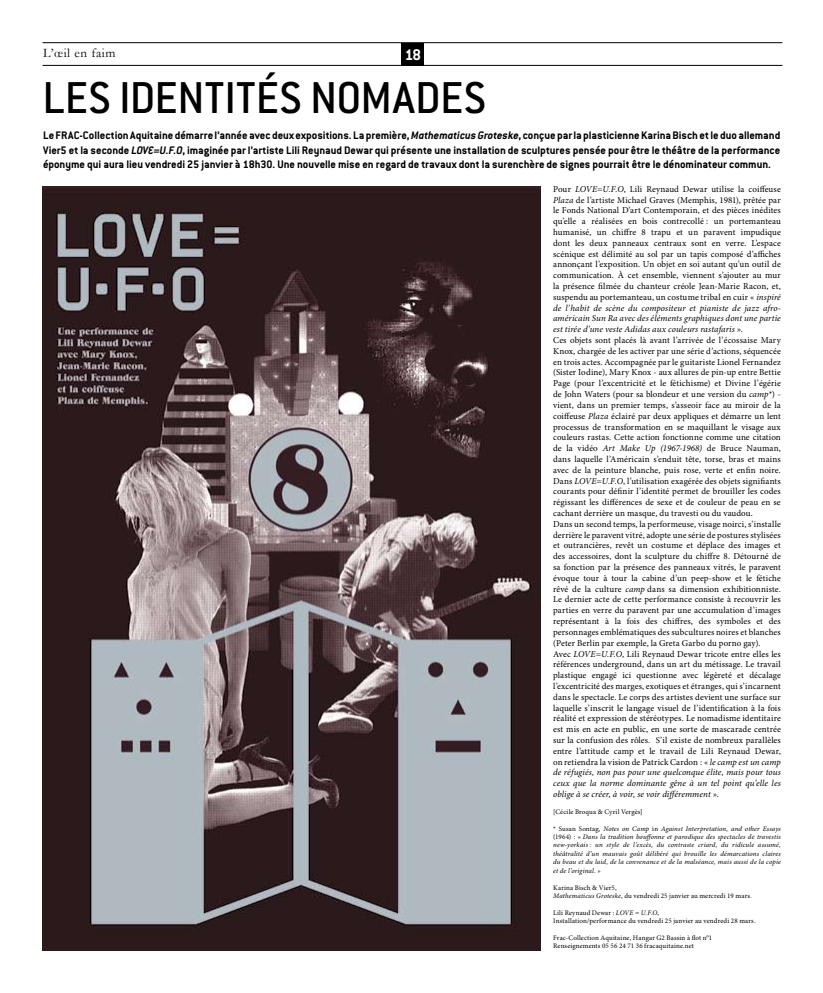
<style>
.page{position:relative;width:823px;height:993px;background:#fff}
.page>*{position:absolute;margin:0;border:0;box-sizing:border-box;transform-origin:0 0}
.t1{font:500 49px "Conduit ITC";color:#000}
.t2{font:700 17px "Conduit ITC";color:#fff}
.t3{font:13px "Garamond";letter-spacing:.04em;color:#000}
.t4{font:700 12px/14.4px "Conduit ITC";letter-spacing:-.005em;color:#000;text-align:justify}
.t5{font:9px/10.8px "Minion Pro";color:#000}
.t6{font:italic 7px/8.4px "Minion Pro";letter-spacing:.02em;color:#000;text-align:justify}
.t7{font:7px/8.4px "Minion Pro";letter-spacing:.015em;color:#000}
.s1{font-style:italic}
.s2{font-style:normal}
</style>
<div class="page">
<hr style="left:43px;top:42px;width:739px;height:1px;background:#000">
<hr style="left:43px;top:65px;width:739px;height:1px;background:#000">
<div style="left:401px;top:43px;width:23px;height:22px;background:#000"></div>
<img style="left:43px;top:186px;width:497px;height:763px">
<h3 class="t3" style="left:43px;top:45px;width:74px">L’œil en faim</h3>
<h2 class="t2" style="left:404px;top:44px;width:18px">18</h2>
<h1 class="t1" style="left:42px;top:71px;width:444px">LES IDENTITÉS NOMADES</h1>
<p class="t4" style="left:43px;top:128px;width:738px">Le FRAC-Collection Aquitaine démarre l’année avec deux expositions. La première, <span class="s1">Mathematicus Groteske</span>, conçue par la plasticienne Karina Bisch et le duo allemand Vier5 et la seconde <span class="s1">LOVE=U.F.O</span>, imaginée par l’artiste Lili Reynaud Dewar qui présente une installation de sculptures pensée pour être le théâtre de la performance éponyme qui aura lieu vendredi 25 janvier à 18h30. Une nouvelle mise en regard de travaux dont la surenchère de signes pourrait être le dénominateur commun.</p>
<p class="t5" style="left:553px;top:183px;width:229px">Pour <span class="s1">LOVE=U.F.O</span>, Lili Reynaud Dewar utilise la coiffeuse <span class="s1">Plaza</span> de l’artiste Michael Graves (Memphis, 1981), prêtée par le Fonds National D’art Contemporain, et des pièces inédites qu’elle a réalisées en bois contrecollé : un portemanteau humanisé, un chiffre 8 trapu et un paravent impudique dont les deux panneaux centraux sont en verre. L’espace scénique est délimité au sol par un tapis composé d’affiches annonçant l’exposition. Un objet en soi autant qu’un outil de communication. À cet ensemble, viennent s’ajouter au mur la présence filmée du chanteur créole Jean-Marie Racon, et, suspendu au portemanteau, un costume tribal en cuir « <span class="s1">inspiré de l’habit de scène du compositeur et pianiste de jazz afro&shy;américain Sun Ra avec des éléments graphiques dont une partie est tirée d’une veste Adidas aux couleurs rastafaris</span> ».<br>Ces objets sont placés là avant l’arrivée de l’écossaise Mary Knox, chargée de les activer par une série d’actions, séquencée en trois actes. Accompagnée par le guitariste Lionel Fernandez (Sister Iodine), Mary Knox - aux allures de pin-up entre Bettie Page (pour l’excentricité et le fétichisme) et Divine l’égérie de John Waters (pour sa blondeur et une version du <span class="s1">camp</span>*) - vient, dans un premier temps, s’asseoir face au miroir de la coiffeuse <span class="s1">Plaza</span> éclairé par deux appliques et démarre un lent processus de transformation en se maquillant le visage aux couleurs rastas. Cette action fonctionne comme une citation de la vidéo <span class="s1">Art Make Up (1967-1968)</span> de Bruce Nauman, dans laquelle l’Américain s’enduit tête, torse, bras et mains avec de la peinture blanche, puis rose, verte et enfin noire.<br>Dans <span class="s1">LOVE=U.F.O</span>, l’utilisation exagérée des objets signifiants courants pour définir l’identité permet de brouiller les codes régissant les différences de sexe et de couleur de peau en se cachant derrière un masque, du travesti ou du vaudou.<br>Dans un second temps, la performeuse, visage noirci, s’installe derrière le paravent vitré, adopte une série de postures stylisées et outrancières, revêt un costume et déplace des images et des accessoires, dont la sculpture du chiffre 8. Détourné de sa fonction par la présence des panneaux vitrés, le paravent évoque tour à tour la cabine d’un peep-show et le fétiche rêvé de la culture <span class="s1">camp</span> dans sa dimension exhibitionniste.<br>Le dernier acte de cette performance consiste à recouvrir les parties en verre du paravent par une accumulation d’images représentant à la fois des chiffres, des symboles et des personnages emblématiques des subcultures noires et blanches (Peter Berlin par exemple, la Greta Garbo du porno gay).<br>Avec <span class="s1">LOVE=U.F.O</span>, Lili Reynaud Dewar tricote entre elles les références underground, dans un art du métissage. Le travail plastique engagé ici questionne avec légèreté et décalage l’excentricité des marges, exotiques et étranges, qui s’incarnent dans le spectacle. Le corps des artistes devient une surface sur laquelle s’inscrit le langage visuel de l’identification à la fois réalité et expression de stéréotypes. Le nomadisme identitaire est mis en acte en public, en une sorte de mascarade centrée sur la confusion des rôles. S’il existe de nombreux parallèles entre l’attitude camp et le travail de Lili Reynaud Dewar, on retiendra la vision de Patrick Cardon : « <span class="s1">le camp est un camp de réfugiés, non pas pour une quelconque élite, mais pour tous ceux que la norme dominante gêne à un tel point qu’elle les oblige à se créer, à voir, se voir différemment</span> ».</p>
<p class="t7" style="left:553px;top:807px;width:91px">[Cécile Broqua &amp; Cyril Vergès]</p>
<p class="t6" style="left:553px;top:823px;width:229px"><span class="s2">* Susan Sontag,</span> Notes on Camp <span class="s2">in</span> Against Interpretation, and other Essays <span class="s2">(1964) : «</span> Dans la tradition bouffonne et parodique des spectacles de travestis new-yorkais : un style de l’excès, du contraste criard, du ridicule assumé, théâtralité d’un mauvais goût délibéré qui brouille les démarcations claires du beau et du laid, de la convenance et de la malséance, mais aussi de la copie et de l’original. »</p>
<p class="t7" style="left:553px;top:882px;width:200px">Karina Bisch &amp; Vier5,<br><span class="s1">Mathematicus Groteske</span>, du vendredi 25 janvier au mercredi 19 mars.</p>
<p class="t7" style="left:553px;top:908px;width:204px">Lili Reynaud Dewar : <span class="s1">LOVE = U.F.O</span>,<br>Installation/performance du vendredi 25 janvier au vendredi 28 mars.</p>
<p class="t7" style="left:553px;top:933px;width:160px">Frac-Collection Aquitaine, Hangar G2 Bassin à flot n°1<br>Renseignements 05 56 24 71 36 fracaquitaine.net</p>
</div>
